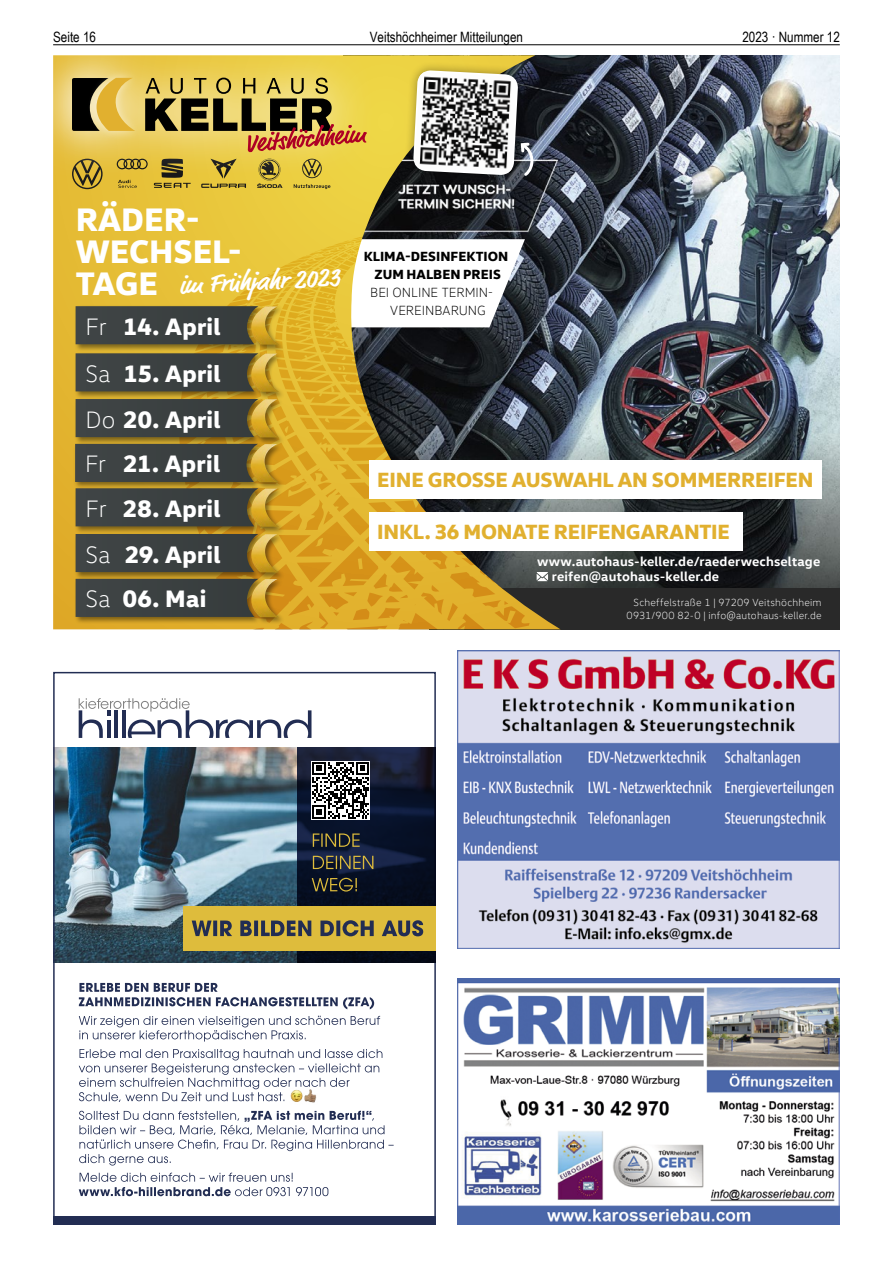
<style>
.page{position:relative;width:893px;height:1263px;background:#fff}
.page>*{position:absolute;margin:0;border:0;box-sizing:border-box;transform-origin:0 0}
.t1{font:800 33.15px/31.7px "VW Head";color:#fff}
.t2{font:700 26.1px "Market Pro";color:#fff}
.t3{font:800 24.15px/45.5px "VW Head";letter-spacing:.01em;color:#fff;text-align:justify}
.t4{font:800 21px "VW Head";letter-spacing:-.01em;color:#e1b02f}
.t5{font:14.25px "Arial Narrow";color:#000}
.t6{font:700 13.5px/15px "VW Head";letter-spacing:.01em;color:#fff}
.t7{font:800 13.5px/18px "VW Head";letter-spacing:.005em;color:#000;text-align:center}
.t8{font:300 13.5px/18px "VW Head";letter-spacing:-.005em;color:#000}
.t9{font:300 10.5px/13.5px "VW Head";letter-spacing:.015em;color:#fff;text-align:right}
.s1{font-weight:300}
</style>
<div class="page">
<hr style="left:53px;top:44px;width:787px;height:1px;background:#000">
<img style="left:56px;top:747px;width:241px;height:216px">
<svg style="left:79px;top:698px;width:232px;height:40px"></svg>
<div style="left:53px;top:1216px;width:383px;height:9px;background:#222d53"></div>
<div style="left:53px;top:672px;width:383px;height:553px;border:2px solid #222d53"></div>
<svg style="left:79px;top:1172px;width:249px;height:24px"></svg>
<svg style="left:79px;top:1111px;width:315px;height:54px"></svg>
<svg style="left:79px;top:1049px;width:303px;height:53px"></svg>
<svg style="left:79px;top:1016px;width:301px;height:25px"></svg>
<svg style="left:79px;top:983px;width:295px;height:26px"></svg>
<svg style="left:297px;top:747px;width:139px;height:216px;background:#0e162b"></svg>
<div style="left:183px;top:906px;width:253px;height:44px;background:#debc3c"></div>
<svg style="left:312px;top:878px;width:45px;height:13px"></svg>
<svg style="left:313px;top:856px;width:60px;height:13px"></svg>
<svg style="left:313px;top:833px;width:47px;height:14px"></svg>
<svg style="left:192px;top:920px;width:231px;height:16px"></svg>
<div style="left:311px;top:761px;width:59px;height:59px;background:#fff"></div>
<svg style="left:312px;top:762px;width:57px;height:57px"></svg>
<img style="left:289px;top:1088px;width:28px;height:15px">
<img style="left:561px;top:55px;width:279px;height:533px">
<div style="left:429px;top:588px;width:411px;height:41px;background:#292929"></div>
<svg style="left:53px;top:55px;width:508px;height:574px;background:#b99e39"></svg>
<svg style="left:179px;top:230px;width:382px;height:399px;background:#a48e4d"></svg>
<svg style="left:403px;top:60px;width:132px;height:126px"></svg>
<div style="left:74px;top:304px;width:212px;height:48px;background:#000;opacity:.45"></div>
<img style="left:251px;top:306px;width:28px;height:39px">
<svg style="left:76px;top:306px;width:182px;height:38px;background:#41443f"></svg>
<div style="left:74px;top:352px;width:212px;height:47px;background:#000;opacity:.45"></div>
<img style="left:251px;top:354px;width:28px;height:38px">
<svg style="left:76px;top:353px;width:182px;height:38px;background:#42453f"></svg>
<div style="left:74px;top:397px;width:212px;height:48px;background:#000;opacity:.45"></div>
<img style="left:258px;top:399px;width:21px;height:38px">
<div style="left:76px;top:399px;width:182px;height:38px;background:#3b4141"></div>
<div style="left:73px;top:442px;width:212px;height:48px;background:#000;opacity:.45"></div>
<img style="left:258px;top:444px;width:21px;height:38px">
<div style="left:75px;top:444px;width:183px;height:38px;background:#3b4141"></div>
<div style="left:74px;top:487px;width:212px;height:47px;background:#000;opacity:.45"></div>
<img style="left:251px;top:488px;width:28px;height:39px">
<svg style="left:76px;top:488px;width:182px;height:38px;background:#41443f"></svg>
<div style="left:74px;top:532px;width:212px;height:48px;background:#000;opacity:.45"></div>
<img style="left:258px;top:534px;width:21px;height:38px">
<div style="left:76px;top:534px;width:182px;height:38px;background:#3b4141"></div>
<div style="left:74px;top:577px;width:212px;height:48px;background:#000;opacity:.45"></div>
<img style="left:258px;top:579px;width:21px;height:38px">
<div style="left:76px;top:579px;width:182px;height:38px;background:#3c4141"></div>
<div style="left:369px;top:460px;width:453px;height:38px;background:#fff"></div>
<div style="left:369px;top:512px;width:374px;height:38px;background:#fff"></div>
<svg style="left:154px;top:184px;width:37px;height:4px"></svg>
<svg style="left:201px;top:184px;width:45px;height:4px"></svg>
<svg style="left:294px;top:184px;width:36px;height:5px"></svg>
<svg style="left:257px;top:184px;width:25px;height:4px"></svg>
<svg style="left:72px;top:184px;width:31px;height:5px"></svg>
<svg style="left:118px;top:184px;width:19px;height:4px"></svg>
<svg style="left:53px;top:55px;width:322px;height:129px;background:#dabe43"></svg>
<div style="left:53px;top:55px;width:80px;height:106px;background:#fff;opacity:.5"></div>
<div style="left:87px;top:68px;width:56px;height:72px;background:#fff;opacity:.5"></div>
<svg style="left:72px;top:78px;width:63px;height:53px;background:#96803f"></svg>
<svg style="left:145px;top:78px;width:222px;height:74px;background:#ab8f46"></svg>
<svg style="left:537px;top:572px;width:11px;height:9px"></svg>
<img style="left:457px;top:651px;width:383px;height:297px">
<img style="left:457px;top:978px;width:383px;height:247px">
<h3 class="t5" style="left:53px;top:27px;width:44px">Seite 16</h3>
<h3 class="t5" style="left:370px;top:27px;width:155px">Veitshöchheimer Mitteilungen</h3>
<h3 class="t5" style="left:742px;top:27px;width:99px">2023 · Nummer 12</h3>
<h1 class="t1" style="left:76px;top:203px;width:168px">RÄDER-<br>WECHSEL-<br>TAGE</h1>
<h2 class="t2" style="left:178px;top:267px;width:163px;rotate:-3deg">im Frühjahr 2023</h2>
<h3 class="t3" style="left:85px;top:303px;width:137px"><span class="s1">Fr</span> 14. April <span class="s1">Sa</span> 15. April <span class="s1">Do</span> 20. April <span class="s1">Fr</span> 21. April <span class="s1">Fr</span> 28. April <span class="s1">Sa</span> 29. April <span class="s1">Sa</span> 06. Mai</h3>
<p class="t7" style="left:364px;top:247px;width:146px">KLIMA-DESINFEKTION<br>ZUM HALBEN PREIS</p>
<p class="t8" style="left:390px;top:283px;width:105px;text-indent:-20px">BEI ONLINE TERMIN-<br>VEREINBARUNG</p>
<h3 class="t4" style="left:377px;top:466px;width:438px">EINE GROSSE AUSWAHL AN SOMMERREIFEN</h3>
<h3 class="t4" style="left:377px;top:518px;width:354px">INKL. 36 MONATE REIFENGARANTIE</h3>
<p class="t6" style="left:552px;top:553px;width:270px;text-indent:-15px">www.autohaus-keller.de/raederwechseltage reifen@autohaus-keller.de</p>
<p class="t9" style="left:626px;top:595px;width:197px">Scheffelstraße 1 | 97209 Veitshöchheim<br>0931/900 82-0 | info@autohaus-keller.de</p>
</div>
